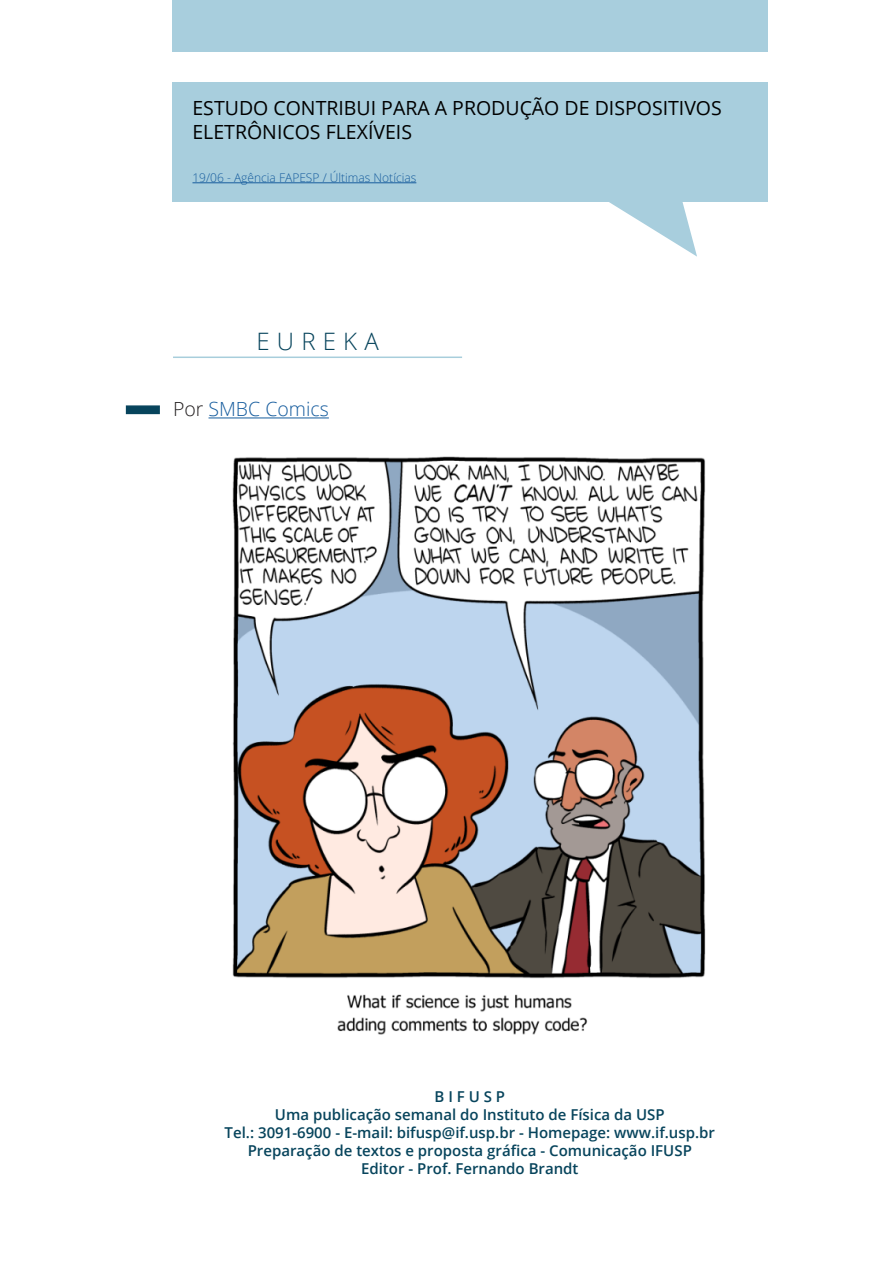
<style>
.page{position:relative;width:893px;height:1263px;background:#fff}
.page>*{position:absolute;margin:0;border:0;box-sizing:border-box;transform-origin:0 0}
.t1{font:300 24px "Open Sans";letter-spacing:.3em;color:#07445c}
.Título_do_conteúdo{font:19.5px/23.4px "Open Sans";color:#000}
.Corpo_de_texto{font:300 19.5px "Open Sans";color:#175d9e}
.t2{font:600 15px "Open Sans";color:#07445c}
.Corpo_de_texto-2{font:300 12px "Open Sans";color:#175d9e}
.s1{color:#231f20}
</style>
<div class="page">
<hr style="left:173px;top:356px;width:289px;height:2px;background:#a8cedc">
<div style="left:126px;top:405px;width:34px;height:9px;background:#07445c;border:2px solid #07445c"></div>
<hr style="left:209px;top:417px;width:120px;height:1px;background:#175d9e">
<div style="left:172px;top:82px;width:595px;height:119px;background:#a8cedd"></div>
<svg style="left:608px;top:201px;width:89px;height:56px"></svg>
<hr style="left:192px;top:182px;width:224px;height:1px;background:#175d9e">
<div style="left:172px;top:0;width:595px;height:51px;background:#a8cedd"></div>
<img style="left:232px;top:456px;width:474px;height:578px">
<p class="Título_do_conteúdo" style="left:192px;top:96px;width:531px">ESTUDO CONTRIBUI PARA A PRODUÇÃO DE DISPOSITIVOS<br>ELETRÔNICOS FLEXÍVEIS</p>
<p class="Corpo_de_texto-2" style="left:192px;top:169px;width:225px">19/06 - Agência FAPESP / Últimas Notícias</p>
<p class="t1" style="left:256px;top:325px;width:124px">EUREKA</p>
<p class="Corpo_de_texto" style="left:173px;top:396px;width:157px"><span class="s1">Por</span> SMBC Comics</p>
<p class="t2" style="left:434px;top:1086px;width:72px">B I F U S P</p>
<p class="t2" style="left:275px;top:1104px;width:391px">Uma publicação semanal do Instituto de Física da USP</p>
<p class="t2" style="left:225px;top:1122px;width:492px">Tel.: 3091-6900 - E-mail: bifusp@if.usp.br - Homepage: www.if.usp.br</p>
<p class="t2" style="left:248px;top:1140px;width:446px">Preparação de textos e proposta gráfica - Comunicação IFUSP</p>
<p class="t2" style="left:361px;top:1158px;width:219px">Editor - Prof. Fernando Brandt</p>
</div>
